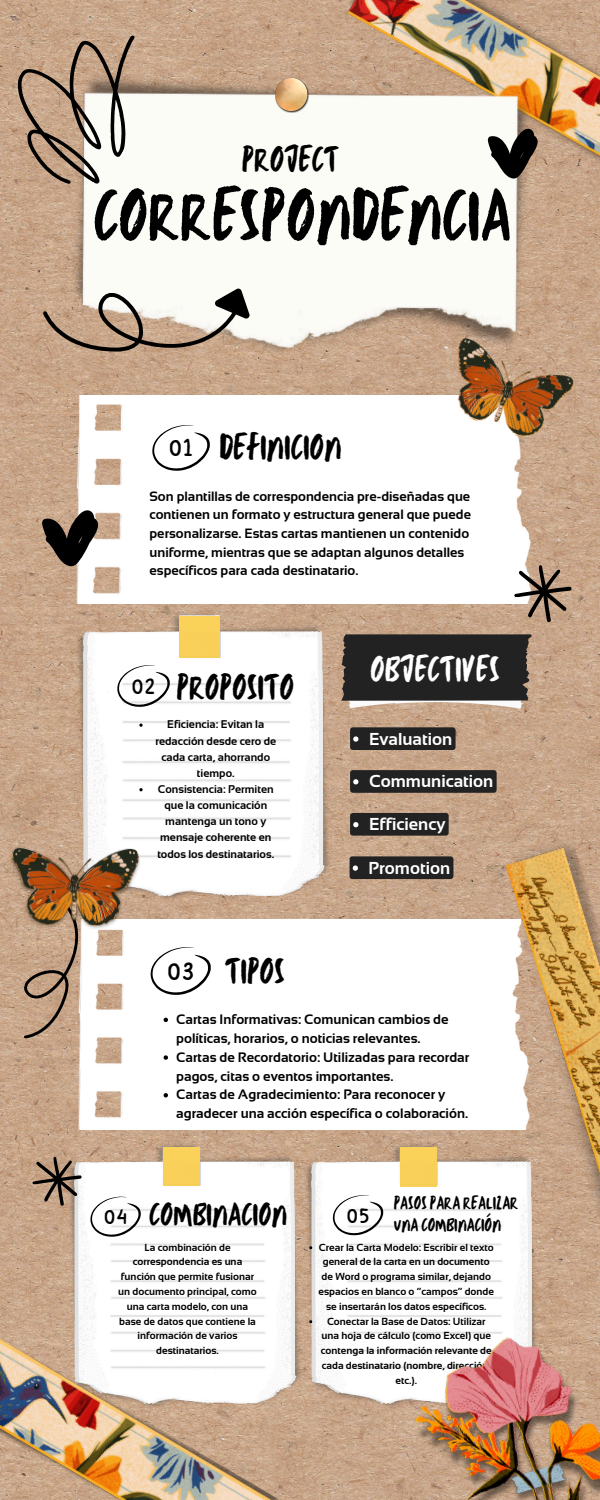
<style>
.page{position:relative;width:600px;height:1500px;background:#fff}
.page>*{position:absolute;margin:0;border:0;box-sizing:border-box;transform-origin:0 0}
.t1{font:75px "TC Milo Regular";color:#000}
.t2{font:37px "TC Milo Regular";color:#000}
.t3{font:37px "TC Milo Regular";color:#fff}
.t4{font:36.7px "TC Milo Regular";color:#000}
.t5{font:33.2px "TC Milo Regular";color:#000}
.t6{font:25.3px "Childos Arabic";color:#000}
.t7{font:24.2px "Childos Arabic";color:#000}
.t8{font:22px "Childos Arabic";color:#000}
.t9{font:21.1px "Childos Arabic";color:#000}
.t10{font:19.2px/21.8px "TC Milo Regular";color:#000}
.t11{font:700 17.3px "Sansation";color:#fff}
.t12{font:700 13.7px/18.9px "Sansation";color:#000}
.t13{font:700 13.5px/18.6px "Sansation";color:#000}
.t14{font:700 11.2px/16.1px "Sansation";color:#000;text-align:center}
.t15{font:700 10.3px/14.8px "Sansation";color:#000;text-align:center}
</style>
<div class="page">
<img style="left:0;top:0;width:600px;height:1500px">
<img style="left:333px;top:0;width:267px;height:261px">
<img style="left:66px;top:70px;width:468px;height:289px">
<img style="left:275px;top:78px;width:35px;height:35px">
<svg style="left:488px;top:127px;width:53px;height:54px"></svg>
<svg style="left:42px;top:281px;width:211px;height:79px"></svg>
<svg style="left:0;top:0;width:176px;height:201px"></svg>
<img style="left:51px;top:396px;width:510px;height:208px">
<svg style="left:514px;top:565px;width:58px;height:57px;background:#9f8a79"></svg>
<img style="left:437px;top:337px;width:139px;height:111px">
<img style="left:52px;top:919px;width:437px;height:211px">
<img style="left:489px;top:832px;width:111px;height:436px">
<svg style="left:341px;top:634px;width:191px;height:75px;background:#3d3936"></svg>
<img style="left:74px;top:610px;width:259px;height:292px">
<div style="left:179px;top:616px;width:40px;height:42px;background:#f9d059"></div>
<svg style="left:15px;top:933px;width:73px;height:112px;background:#bda18a"></svg>
<img style="left:5px;top:845px;width:136px;height:88px">
<svg style="left:151px;top:947px;width:60px;height:48px"></svg>
<svg style="left:42px;top:508px;width:60px;height:61px"></svg>
<svg style="left:152px;top:425px;width:58px;height:46px"></svg>
<svg style="left:117px;top:665px;width:53px;height:42px"></svg>
<img style="left:66px;top:1142px;width:475px;height:268px">
<div style="left:163px;top:1147px;width:37px;height:38px;background:#f9d059"></div>
<svg style="left:32px;top:1157px;width:50px;height:49px;background:#998371"></svg>
<svg style="left:90px;top:1197px;width:51px;height:40px"></svg>
<img style="left:0;top:1300px;width:284px;height:200px">
<div style="left:400px;top:1147px;width:37px;height:39px;background:#f9d059"></div>
<img style="left:396px;top:1318px;width:204px;height:182px">
<svg style="left:333px;top:1195px;width:50px;height:40px"></svg>
<svg style="left:164px;top:1018px;width:4px;height:4px"></svg>
<svg style="left:164px;top:1055px;width:4px;height:5px"></svg>
<svg style="left:164px;top:1093px;width:4px;height:4px"></svg>
<svg style="left:139px;top:724px;width:4px;height:3px"></svg>
<svg style="left:139px;top:788px;width:4px;height:3px"></svg>
<svg style="left:350px;top:727px;width:106px;height:23px;background:#272626"></svg>
<svg style="left:350px;top:770px;width:147px;height:23px;background:#262525"></svg>
<svg style="left:350px;top:813px;width:99px;height:23px;background:#272726"></svg>
<div style="left:350px;top:856px;width:103px;height:23px;background:#222;border-radius:3px"></div>
<svg style="left:353px;top:865px;width:5px;height:6px"></svg>
<p class="t4" style="left:242px;top:135px;width:99px">PROJECT</p>
<p class="t1" style="left:94px;top:165px;width:419px">CORRESPONDENCIA</p>
<p class="t7" style="left:169px;top:431px;width:26px">01</p>
<h2 class="t2" style="left:219px;top:422px;width:124px">DEFINICION</h2>
<p class="t13" style="left:150px;top:487px;width:323px">Son plantillas de correspondencia pre-diseñadas que contienen un formato y estructura general que puede personalizarse. Estas cartas mantienen un contenido uniforme, mientras que se adaptan algunos detalles específicos para cada destinatario.</p>
<p class="t8" style="left:132px;top:671px;width:25px">02</p>
<p class="t2" style="left:177px;top:662px;width:119px">PROPOSITO</p>
<p class="t14" style="left:155px;top:716px;width:122px">Eficiencia: Evitan la redacción desde cero de cada carta, ahorrando tiempo.</p>
<p class="t14" style="left:157px;top:781px;width:118px">Consistencia: Permiten que la comunicación mantenga un tono y mensaje coherente en todos los destinatarios.</p>
<p class="t6" style="left:167px;top:953px;width:28px">03</p>
<p class="t2" style="left:225px;top:946px;width:62px">TIPOS</p>
<p class="t3" style="left:370px;top:644px;width:131px">OBJECTIVES</p>
<p class="t11" style="left:369px;top:729px;width:85px">Evaluation</p>
<p class="t11" style="left:369px;top:772px;width:126px">Communication</p>
<p class="t11" style="left:369px;top:815px;width:78px">Efficiency</p>
<p class="t11" style="left:369px;top:858px;width:83px">Promotion</p>
<p class="t12" style="left:176px;top:1010px;width:274px">Cartas Informativas: Comunican cambios de políticas, horarios, o noticias relevantes.</p>
<p class="t12" style="left:176px;top:1047px;width:295px">Cartas de Recordatorio: Utilizadas para recordar pagos, citas o eventos importantes.</p>
<p class="t12" style="left:176px;top:1085px;width:294px">Cartas de Agradecimiento: Para reconocer y agradecer una acción específica o colaboración.</p>
<h6 class="t9" style="left:104px;top:1202px;width:25px">04</h6>
<p class="t5" style="left:149px;top:1192px;width:139px">COMBINACION</p>
<p class="t10" style="left:394px;top:1192px;width:126px">PASOSPARA REALIZAR<br>UNA COMBINACIÓN</p>
<h2 class="t9" style="left:347px;top:1200px;width:24px">05</h2>
<p class="t15" style="left:118px;top:1240px;width:140px">La combinación de correspondencia es una función que permite fusionar un documento principal, como una carta modelo, con una base de datos que contiene la información de varios destinatarios.</p>
<p class="t15" style="left:319px;top:1240px;width:177px">Crear la Carta Modelo: Escribir el texto general de la carta en un documento de Word o programa similar, dejando espacios en blanco o “campos” donde se insertarán los datos específicos.</p>
<p class="t15" style="left:321px;top:1314px;width:173px">Conectar la Base de Datos: Utilizar una hoja de cálculo (como Excel) que contenga la información relevante de cada destinatario (nombre, dirección, etc.).</p>
</div>
